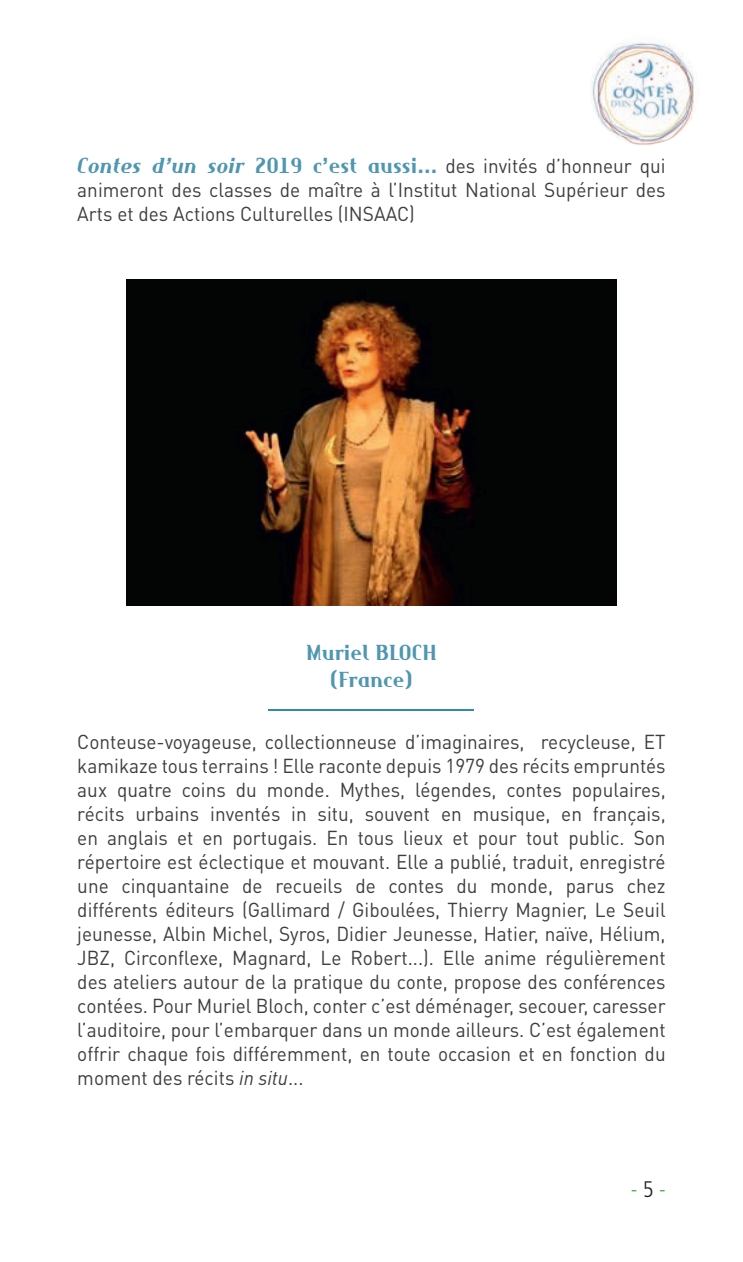
<style>
.page{position:relative;width:743px;height:1262px;background:#fff}
.page>*{position:absolute;margin:0;border:0;box-sizing:border-box;transform-origin:0 0}
.t1{font:700 22.5px/27px "Maverick";color:#4e96b1;text-align:center;scale:.95 1}
.t2{font:300 condensed 22.5px "Frutiger";color:#40ae49}
.t3{font:20px/24px "DINOT";color:#3e3e3f;text-align:justify;scale:.95 1}
.s1{font-family:"Maverick";font-weight:700;font-style:italic;font-size:22.5px;color:#4e96b1}
.s2{font-family:"Maverick";font-weight:700;font-size:22.5px;color:#4e96b1}
.s3{font-style:italic}
.s4{color:#231f20}
</style>
<div class="page">
<img style="left:590px;top:36px;width:109px;height:109px;border-radius:55px">
<img style="left:127px;top:280px;width:489px;height:326px">
<hr style="left:269px;top:709px;width:205px;height:2px;background:#2c8eab">
<p class="t3" style="left:77px;top:153px;width:621px"><span class="s1">Contes d’un soir</span> <span class="s2">2019 c’est aussi...</span> des invités d’honneur qui animeront des classes de maître à l’Institut National Supérieur des Arts et des Actions Culturelles (INSAAC)</p>
<p class="t1" style="left:306px;top:638px;width:139px">Muriel BLOCH (France)</p>
<p class="t3" style="left:77px;top:729px;width:621px">Conteuse-voyageuse, collectionneuse d’imaginaires, recycleuse, ET kamikaze tous terrains ! Elle raconte depuis 1979 des récits empruntés aux quatre coins du monde. Mythes, légendes, contes populaires, récits urbains inventés in situ, souvent en musique, en français, en anglais et en portugais. En tous lieux et pour tout public. Son répertoire est éclectique et mouvant. Elle a publié, traduit, enregistré une cinquantaine de recueils de contes du monde, parus chez différents éditeurs (Gallimard / Giboulées, Thierry Magnier, Le Seuil jeunesse, Albin Michel, Syros, Didier Jeunesse, Hatier, naïve, Hélium, JBZ, Circonflexe, Magnard, Le Robert...). Elle anime régulièrement des ateliers autour de la pratique du conte, propose des conférences contées. Pour Muriel Bloch, conter c’est déménager, secouer, caresser l’auditoire, pour l’embarquer dans un monde ailleurs. C’est également offrir chaque fois différemment, en toute occasion et en fonction du moment des récits <span class="s3">in situ</span>...</p>
<p class="t2" style="left:631px;top:1176px;width:36px">- <span class="s4">5</span> -</p>
</div>
